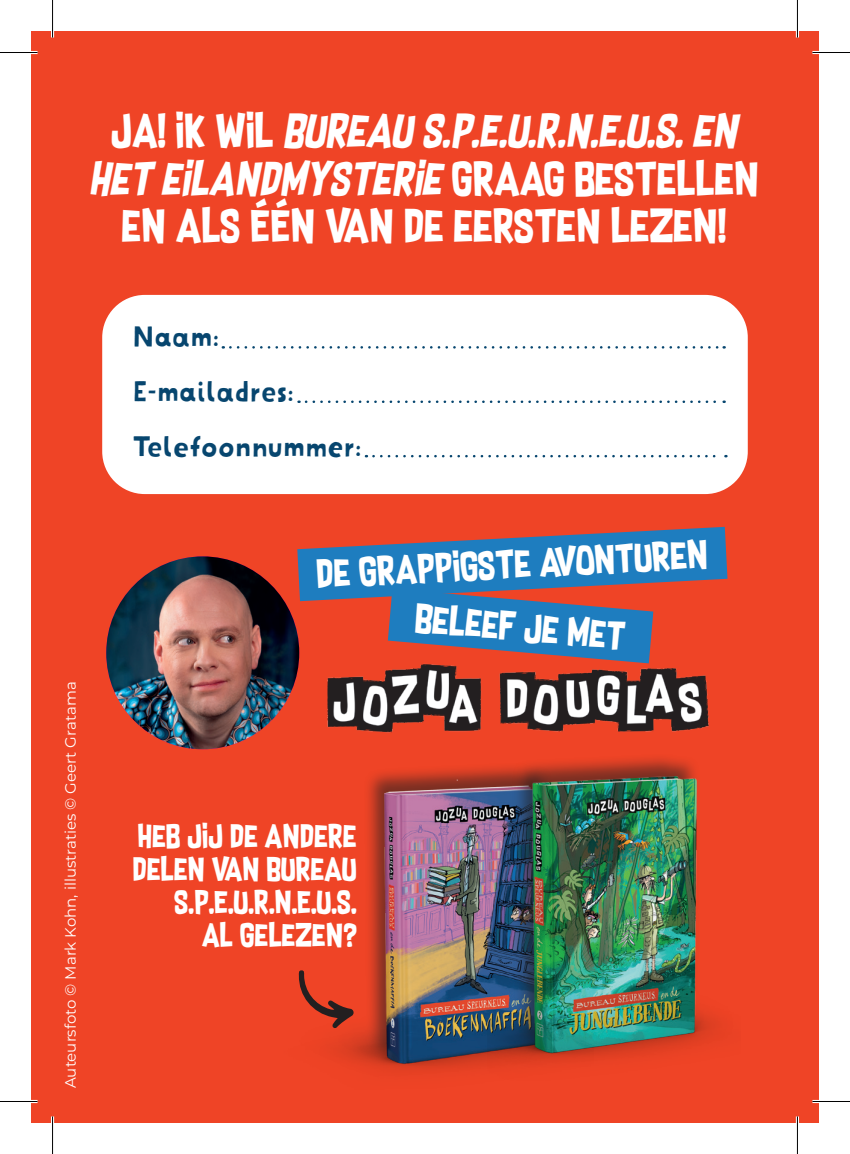
<style>
.page{position:relative;width:850px;height:1154px;background:#fff}
.page>*{position:absolute;margin:0;border:0;box-sizing:border-box;transform-origin:0 0}
.t1{font:39.5px/47.2px "Supersonic Rocketship";color:#fff;text-align:center}
.t2{font:33.5px "Supersonic Rocketship";color:#fff}
.t3{font:30px "Mrs Lollipop Fill";letter-spacing:-.025em;color:#07466f}
.t4{font:27.5px "Supersonic Rocketship";color:#fff}
.t5{font:15px "Montserrat";color:#fff}
.s1{font-style:italic}
</style>
<div class="page">
<div style="left:31px;top:31px;width:787px;height:1092px;background:#ef4426"></div>
<div style="left:102px;top:295px;width:645px;height:199px;background:#fff;border-radius:43px"></div>
<svg style="left:230px;top:346px;width:494px;height:3px"></svg>
<svg style="left:306px;top:400px;width:418px;height:3px"></svg>
<svg style="left:373px;top:455px;width:353px;height:2px"></svg>
<img style="left:330px;top:772px;width:139px;height:300px">
<div style="left:469px;top:754px;width:269px;height:316px;background:#231f20;opacity:.58"></div>
<img style="left:487px;top:772px;width:251px;height:298px">
<img style="left:106px;top:556px;width:193px;height:193px;border-radius:96px">
<svg style="left:297px;top:527px;width:430px;height:136px"></svg>
<img style="left:321px;top:623px;width:398px;height:148px">
<svg style="left:298px;top:970px;width:56px;height:58px"></svg>
<hr style="left:0;top:51px;width:38px;height:3px;background:#fff">
<hr style="left:812px;top:51px;width:37px;height:3px;background:#fff">
<hr style="left:0;top:1100px;width:38px;height:3px;background:#fff">
<hr style="left:812px;top:1100px;width:37px;height:3px;background:#fff">
<hr style="left:51px;top:0;width:3px;height:38px;background:#fff">
<hr style="left:51px;top:1116px;width:3px;height:38px;background:#fff">
<hr style="left:795px;top:0;width:3px;height:38px;background:#fff">
<hr style="left:795px;top:1116px;width:3px;height:38px;background:#fff">
<hr style="left:0;top:52px;width:38px;height:1px;background:#000">
<hr style="left:812px;top:52px;width:37px;height:1px;background:#000">
<hr style="left:0;top:1101px;width:38px;height:1px;background:#000">
<hr style="left:812px;top:1101px;width:37px;height:1px;background:#000">
<hr style="left:52px;top:0;width:1px;height:38px;background:#000">
<hr style="left:52px;top:1116px;width:1px;height:38px;background:#000">
<hr style="left:796px;top:0;width:1px;height:38px;background:#000">
<hr style="left:796px;top:1116px;width:1px;height:38px;background:#000">
<p class="t1" style="left:89px;top:107px;width:671px">J A ! I K W I L <span class="s1">BUREAU S.P.E.U.R.N.E.U.S.EN<br>HET EILANDMYSTERIE</span> G R A A G B E S T E L L E N<br>EN ALS ÉÉN VAN DE EERSTEN LEZEN!</p>
<p class="t5" style="left:60px;top:1088px;width:408px;rotate:-90deg">Auteursfoto © Mark Kohn, illustraties © Geert Gratama</p>
<p class="t3" style="left:133px;top:318px;width:89px">Naam:</p>
<p class="t3" style="left:133px;top:373px;width:164px">E-mailadres:</p>
<p class="t3" style="left:133px;top:428px;width:231px">Telefoonnummer:</p>
<p class="t2" style="left:315px;top:548px;width:393px;rotate:-3deg">DE GRAPPIGSTE AVONTUREN</p>
<p class="t2" style="left:417px;top:592px;width:212px;rotate:5deg">BELEEF JE MET</p>
<p class="t4" style="left:138px;top:814px;width:220px">HEB JIJ DE ANDERE</p>
<p class="t4" style="left:133px;top:847px;width:225px">DELEN VAN BUREAU</p>
<p class="t4" style="left:174px;top:880px;width:184px">S.P.E.U.R.N.E.U.S.</p>
<p class="t4" style="left:202px;top:913px;width:156px">AL GELEZEN?</p>
</div>
